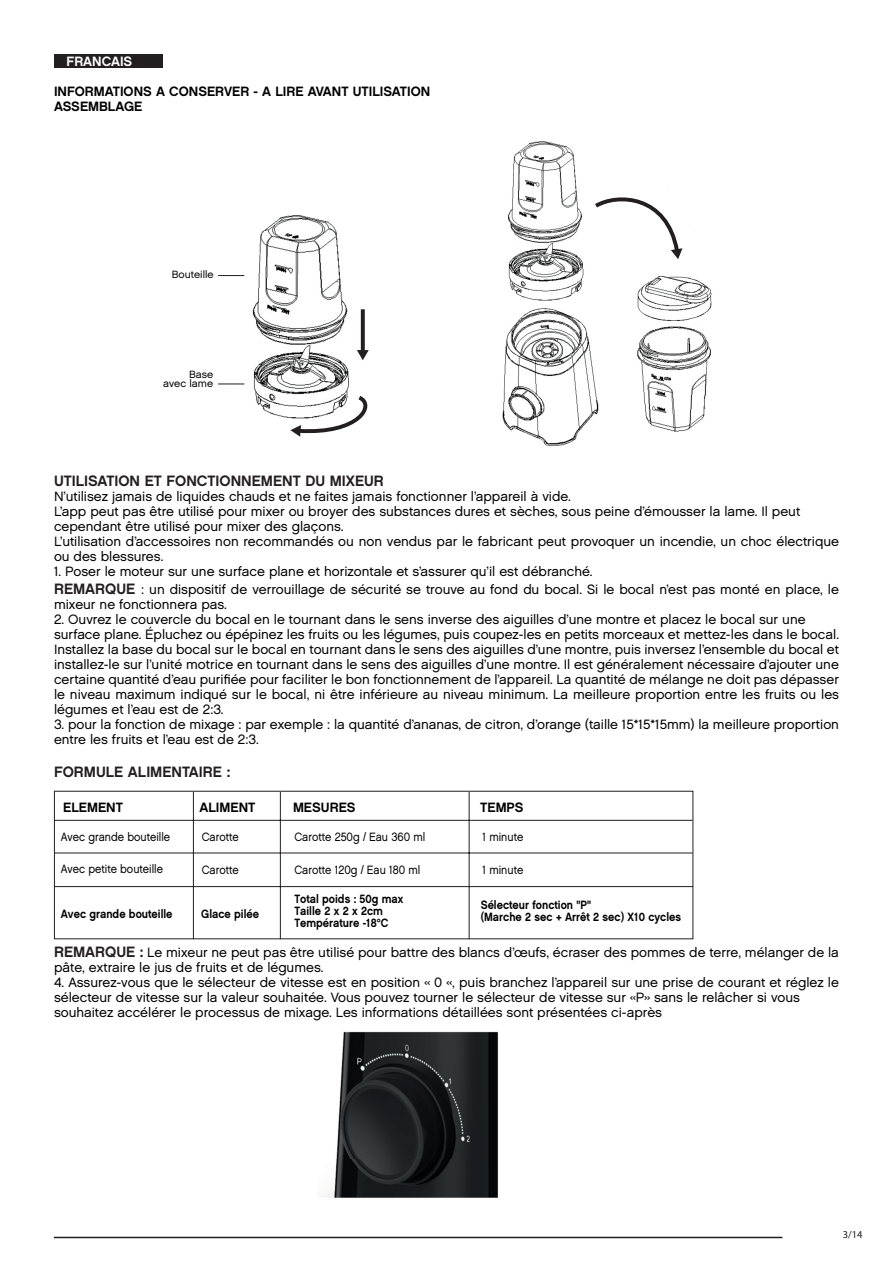
<style>
.page{position:relative;width:893px;height:1263px;background:#fff}
.page>*{position:absolute;margin:0;border:0;box-sizing:border-box;transform-origin:0 0}
.t1{font:15px "Chalet New York Nineteen Sixty";color:#231f20}
.t2{font:13.5px/15px "Chalet London Nineteen Sixty";color:#000001}
.t3{font:13.5px/15px "Chalet New York Nineteen Sixty";color:#000001}
.t4{font:13.5px "Chalet New York Nineteen Sixty";color:#fff}
.t5{font:12px/12px "Chalet New York Nineteen Sixty";color:#000001;scale:.9 1}
.t6{font:12px "Chalet London Nineteen Sixty";color:#000001;scale:.9 1}
.t7{font:10.5px/9px "Chalet London Nineteen Sixty";color:#000001;text-align:right}
.t8{font:10.5px "Myriad Pro";color:#231f20}
.s1{font-family:"Chalet New York Nineteen Sixty";font-size:15px;color:#231f20}
</style>
<div class="page">
<hr style="left:54px;top:1237px;width:728px;height:1px;background:#231f20">
<div style="left:54px;top:54px;width:109px;height:14px;background:#231f20"></div>
<img style="left:324px;top:1031px;width:175px;height:167px">
<img style="left:222px;top:215px;width:141px;height:203px">
<svg style="left:218px;top:275px;width:26px;height:1px"></svg>
<svg style="left:218px;top:384px;width:26px;height:1px"></svg>
<svg style="left:361px;top:309px;width:4px;height:41px"></svg>
<svg style="left:357px;top:350px;width:12px;height:10px"></svg>
<svg style="left:290px;top:392px;width:78px;height:45px"></svg>
<img style="left:502px;top:141px;width:210px;height:305px">
<svg style="left:591px;top:193px;width:91px;height:66px"></svg>
<div style="left:54px;top:791px;width:639px;height:148px;border:1px solid #231f20"></div>
<hr style="left:193px;top:792px;width:1px;height:147px;background:#231f20">
<hr style="left:280px;top:792px;width:1px;height:147px;background:#231f20">
<hr style="left:469px;top:792px;width:1px;height:147px;background:#231f20">
<hr style="left:54px;top:820px;width:639px;height:1px;background:#231f20">
<hr style="left:54px;top:852px;width:639px;height:1px;background:#231f20">
<hr style="left:54px;top:886px;width:639px;height:1px;background:#231f20">
<p class="t4" style="left:66px;top:53px;width:67px">FRANCAIS</p>
<p class="t3" style="left:54px;top:84px;width:378px">INFORMATIONS A CONSERVER - A LIRE AVANT UTILISATION<br>ASSEMBLAGE</p>
<p class="t7" style="left:172px;top:270px;width:43px">Bouteille</p>
<p class="t7" style="left:163px;top:370px;width:51px">Base<br>avec lame</p>
<p class="t1" style="left:54px;top:472px;width:331px">UTILISATION ET FONCTIONNEMENT DU MIXEUR</p>
<p class="t2" style="left:54px;top:489px;width:786px">N’utilisez jamais de liquides chauds et ne faites jamais fonctionner l’appareil à vide.<br>L’app peut pas être utilisé pour mixer ou broyer des substances dures et sèches, sous peine d’émousser la lame. Il peut cependant être utilisé pour mixer des glaçons.<br>L’utilisation d’accessoires non recommandés ou non vendus par le fabricant peut provoquer un incendie, un choc électrique ou des blessures.</p>
<p class="t2" style="left:54px;top:563px;width:786px;line-height:18px">1. Poser le moteur sur une surface plane et horizontale et s’assurer qu’il est débranché.<br><span class="s1">REMARQUE</span> : un dispositif de verrouillage de sécurité se trouve au fond du bocal. Si le bocal n’est pas monté en place, le</p>
<p class="t2" style="left:54px;top:597px;width:174px">mixeur ne fonctionnera pas.</p>
<p class="t2" style="left:54px;top:612px;width:786px">2. Ouvrez le couvercle du bocal en le tournant dans le sens inverse des aiguilles d’une montre et placez le bocal sur une surface plane. Épluchez ou épépinez les fruits ou les légumes, puis coupez-les en petits morceaux et mettez-les dans le bocal.<br>Installez la base du bocal sur le bocal en tournant dans le sens des aiguilles d’une montre, puis inversez l’ensemble du bocal et installez-le sur l’unité motrice en tournant dans le sens des aiguilles d’une montre. Il est généralement nécessaire d’ajouter une certaine quantité d’eau purifiée pour faciliter le bon fonctionnement de l’appareil. La quantité de mélange ne doit pas dépasser le niveau maximum indiqué sur le bocal, ni être inférieure au niveau minimum. La meilleure proportion entre les fruits ou les légumes et l’eau est de 2:3.</p>
<p class="t2" style="left:54px;top:717px;width:786px">3. pour la fonction de mixage : par exemple : la quantité d’ananas, de citron, d’orange (taille 15*15*15mm) la meilleure proportion entre les fruits et l’eau est de 2:3.</p>
<p class="t1" style="left:54px;top:763px;width:178px">FORMULE ALIMENTAIRE :</p>
<p class="t3" style="left:63px;top:799px;width:61px">ELEMENT</p>
<p class="t3" style="left:199px;top:799px;width:57px">ALIMENT</p>
<p class="t6" style="left:61px;top:829px;width:123px">Avec grande bouteille</p>
<p class="t6" style="left:202px;top:829px;width:43px">Carotte</p>
<p class="t6" style="left:202px;top:862px;width:43px">Carotte</p>
<p class="t5" style="left:61px;top:908px;width:126px">Avec grande bouteille</p>
<p class="t5" style="left:201px;top:908px;width:66px">Glace pilée</p>
<p class="t6" style="left:61px;top:861px;width:115px">Avec petite bouteille</p>
<p class="t3" style="left:293px;top:799px;width:64px">MESURES</p>
<p class="t3" style="left:480px;top:799px;width:45px">TEMPS</p>
<p class="t6" style="left:294px;top:829px;width:147px">Carotte 250g / Eau 360 ml</p>
<p class="t6" style="left:294px;top:863px;width:141px">Carotte 120g / Eau 180 ml</p>
<p class="t6" style="left:483px;top:829px;width:47px">1 minute</p>
<p class="t6" style="left:483px;top:863px;width:47px">1 minute</p>
<p class="t5" style="left:294px;top:893px;width:123px">Total poids : 50g max<br>Taille 2 x 2 x 2cm<br>Température -18°C</p>
<p class="t5" style="left:481px;top:898px;width:224px">Sélecteur fonction "P"<br>(Marche 2 sec + Arrêt 2 sec) X10 cycles</p>
<p class="t2" style="left:54px;top:945px;width:786px"><span class="s1">REMARQUE :</span> Le mixeur ne peut pas être utilisé pour battre des blancs d’œufs, écraser des pommes de terre, mélanger de la pâte, extraire le jus de fruits et de légumes.</p>
<p class="t2" style="left:54px;top:975px;width:786px">4. Assurez-vous que le sélecteur de vitesse est en position « 0 «, puis branchez l’appareil sur une prise de courant et réglez le sélecteur de vitesse sur la valeur souhaitée. Vous pouvez tourner le sélecteur de vitesse sur «P» sans le relâcher si vous souhaitez accélérer le processus de mixage. Les informations détaillées sont présentées ci-après</p>
<p class="t8" style="left:843px;top:1228px;width:21px">3/14</p>
</div>
